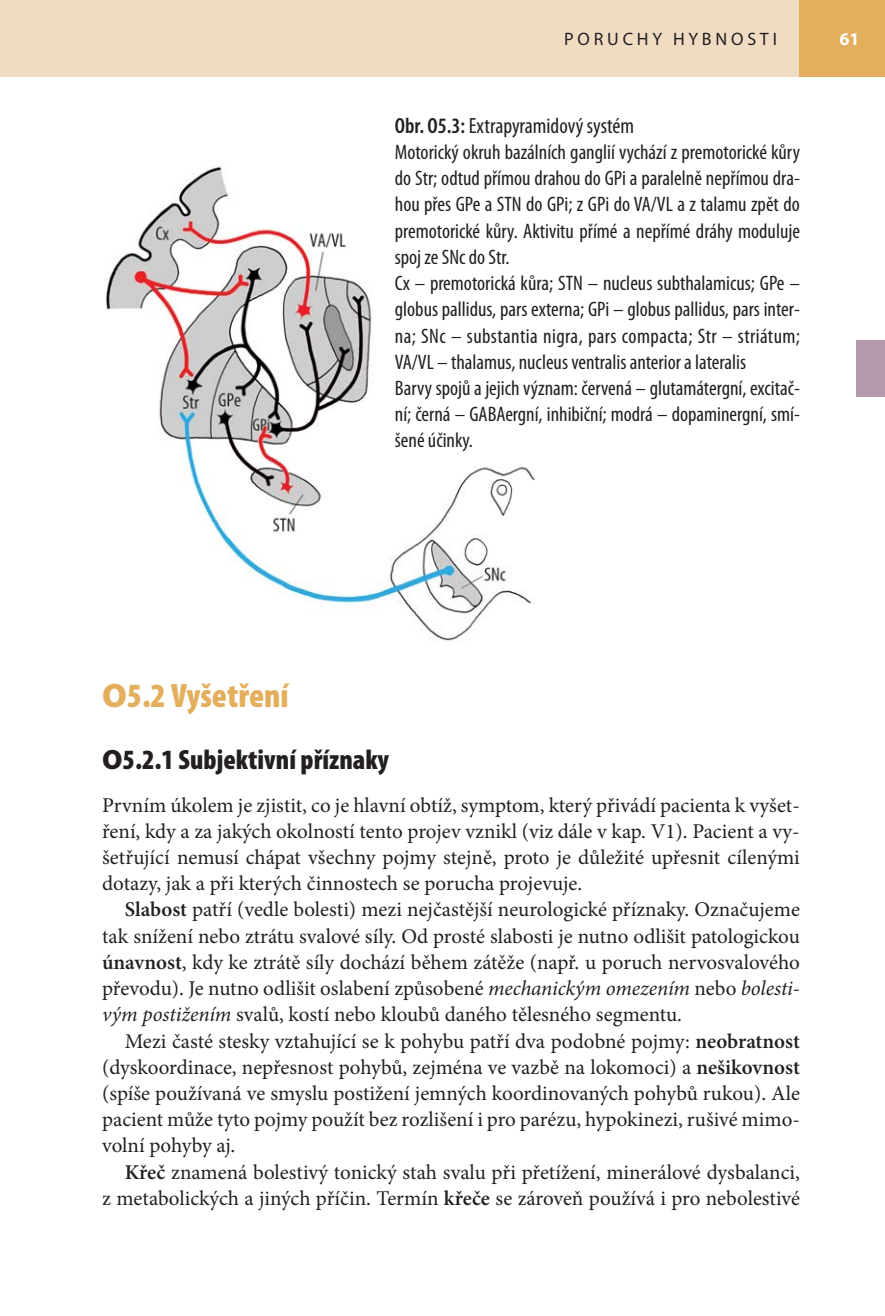
<style>
.page{position:relative;width:885px;height:1316px;background:#fff}
.page>*{position:absolute;margin:0;border:0;box-sizing:border-box;transform-origin:0 0}
.t1{font:900 condensed 34px "Myriad Pro";color:#e4af5c}
.t2{font:900 condensed 28px "Myriad Pro";color:#231f20}
.t3{font:condensed 22px "Myriad Pro";color:#231f20}
.t4{font:21px/26.2px "Minion Pro";color:#231f20;text-align:justify}
.t5{font:condensed 21px/26.2px "Myriad Pro";color:#231f20}
.t6{font:18px "Myriad Pro";letter-spacing:.21em;color:#231f20}
.t7{font:700 18px "Myriad Pro";color:#fff}
.s1{font-weight:600}
.s2{font-stretch:normal}
.s3{font-style:italic}
</style>
<div class="page">
<div style="left:0;top:0;width:799px;height:77px;background:#f0dcc3"></div>
<div style="left:799px;top:0;width:85px;height:77px;background:#e4af5c"></div>
<div style="left:856px;top:340px;width:28px;height:57px;background:#b59aac"></div>
<img style="left:105px;top:165px;width:430px;height:476px">
<p class="t6" style="left:564px;top:32px;width:214px">PORUCHY HYBNOSTI</p>
<p class="t6" style="left:675px;top:32px;width:103px">KAPITOLA</p>
<p class="t7" style="left:839px;top:32px;width:21px">61</p>
<p class="t3" style="left:395px;top:117px;width:241px"><span class="s1">Obr. O5.3:</span> Extrapyramidový systém</p>
<p class="t5" style="left:395px;top:141px;width:406px">Motorický okruh bazálních ganglií vychází z premotorické kůry do Str; odtud přímou drahou do GPi a paralelně nepřímou dra&shy;hou přes GPe a STN do GPi; z GPi do VA/VL a z talamu zpět do premotorické kůry. Aktivitu přímé a nepřímé dráhy moduluje spoj ze SNc do Str.<br>Cx – premotorická kůra; STN – nucleus subthalamicus; GPe – globus pallidus, pars externa; GPi – globus pallidus, pars inter&shy;na; SNc – substantia nigra, pars compacta; Str – striátum; VA/VL – thalamus, nucleus ventralis anterior a lateralis<br>Barvy spojů a jejich význam: červená – glutamátergní, excitač&shy;ní; černá – GABAergní, inhibiční; modrá – dopaminergní, smí&shy;šené účinky.</p>
<h1 class="t1" style="left:102px;top:682px;width:188px"><span class="s2">O</span>5.2 Vyšetření</h1>
<h2 class="t2" style="left:102px;top:749px;width:288px"><span class="s2">O</span>5.2.1 Subjektivní příznaky</h2>
<p class="t4" style="left:102px;top:793px;width:699px">Prvním úkolem je zjistit, co je hlavní obtíž, symptom, který přivádí pacienta k vyšet&shy;ření, kdy a za jakých okolností tento projev vznikl (viz dále v kap. V1). Pacient a vy&shy;šetřující nemusí chápat všechny pojmy stejně, proto je důležité upřesnit cílenými dotazy, jak a při kterých činnostech se porucha projevuje.</p>
<p class="t4" style="left:102px;top:898px;width:699px;text-indent:23px"><span class="s1">Slabost</span> patří (vedle bolesti) mezi nejčastější neurologické příznaky. Označujeme tak snížení nebo ztrátu svalové síly. Od prosté slabosti je nutno odlišit patologickou <span class="s1">únavnost</span>, kdy ke ztrátě síly dochází během zátěže (např. u poruch nervosvalového převodu). Je nutno odlišit oslabení způsobené <span class="s3">mechanickým omezením</span> nebo <span class="s3">bolesti&shy;vým postižením</span> svalů, kostí nebo kloubů daného tělesného segmentu.</p>
<p class="t4" style="left:102px;top:1029px;width:699px;text-indent:23px">Mezi časté stesky vztahující se k pohybu patří dva podobné pojmy: <span class="s1">neobratnost </span>(dyskoordinace, nepřesnost pohybů, zejména ve vazbě na lokomoci) a <span class="s1">nešikovnost </span>(spíše používaná ve smyslu postižení jemných koordinovaných pohybů rukou). Ale pacient může tyto pojmy použít bez rozlišení i pro parézu, hypokinezi, rušivé mimo&shy;volní pohyby aj.</p>
<p class="t4" style="left:102px;top:1160px;width:699px;text-align:right"><span class="s1">Křeč</span> znamená bolestivý tonický stah svalu při přetížení, minerálové dysbalanci,<br>z metabolických a jiných příčin. Termín <span class="s1">křeče</span> se zároveň používá i pro nebolestivé</p>
</div>
